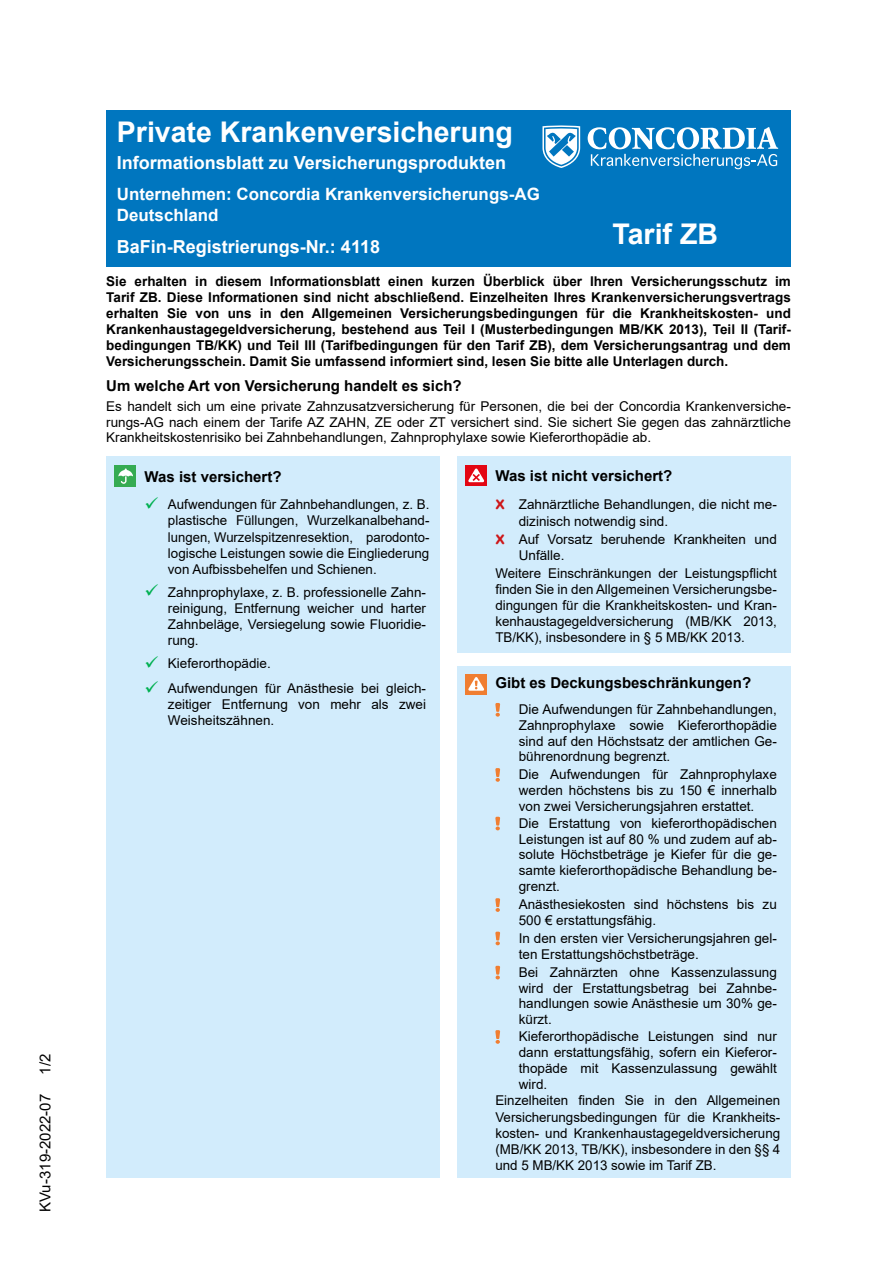
<style>
.page{position:relative;width:893px;height:1263px;background:#fff}
.page>*{position:absolute;margin:0;border:0;box-sizing:border-box;transform-origin:0 0}
.t1{font:700 28.5px "Arial";color:#fff}
.t2{font:700 18px "Arial";color:#fff}
.t3{font:700 16.95px/20.4px "Arial";color:#fff}
.t4{font:700 15px "Arial";color:#000}
.t5{font:15px "Arial";color:#000}
.t6{font:13.5px/15.8px "Arial";color:#000;text-align:justify}
.t7{font:700 13.5px/15.9px "Arial";color:#000;text-align:justify}
.s1{color:#00b050}
.s2{font-family:"Arial Rounded MT Bold";font-size:18px;color:#cd1719}
</style>
<div class="page">
<div style="left:106px;top:456px;width:334px;height:722px;background:#d2ecfc"></div>
<div style="left:457px;top:456px;width:334px;height:197px;background:#d2ecfc"></div>
<div style="left:457px;top:666px;width:334px;height:512px;background:#d2ecfc"></div>
<div style="left:115px;top:466px;width:21px;height:21px;background:#35ab52"></div>
<svg style="left:118px;top:468px;width:15px;height:16px"></svg>
<div style="left:466px;top:465px;width:21px;height:21px;background:#e30613"></div>
<svg style="left:468px;top:468px;width:16px;height:14px"></svg>
<div style="left:466px;top:674px;width:21px;height:21px;background:#f07e31"></div>
<svg style="left:468px;top:677px;width:16px;height:14px"></svg>
<svg style="left:495px;top:703px;width:5px;height:14px"></svg>
<div style="left:106px;top:111px;width:685px;height:156px;background:#0076bf"></div>
<svg style="left:588px;top:127px;width:190px;height:42px"></svg>
<svg style="left:542px;top:125px;width:38px;height:43px"></svg>
<svg style="left:495px;top:898px;width:5px;height:14px"></svg>
<svg style="left:495px;top:932px;width:5px;height:13px"></svg>
<svg style="left:495px;top:768px;width:5px;height:14px"></svg>
<svg style="left:495px;top:817px;width:5px;height:13px"></svg>
<svg style="left:495px;top:966px;width:5px;height:13px"></svg>
<svg style="left:495px;top:1030px;width:5px;height:14px"></svg>
<p class="t5" style="left:35px;top:1075px;width:22px;rotate:-90deg">1/2</p>
<p class="t5" style="left:35px;top:1212px;width:119px;rotate:-90deg">KVu-319-2022-07</p>
<h1 class="t1" style="left:117px;top:112px;width:397px">Private Krankenversicherung</h1>
<h2 class="t2" style="left:117px;top:150px;width:391px">Informationsblatt zu Versicherungsprodukten</h2>
<p class="t3" style="left:117px;top:184px;width:424px">Unternehmen: Concordia Krankenversicherungs-AG<br>Deutschland</p>
<h2 class="t2" style="left:117px;top:234px;width:265px">BaFin-Registrierungs-Nr.: 4118</h2>
<h1 class="t1" style="left:612px;top:214px;width:107px">Tarif ZB</h1>
<p class="t7" style="left:106px;top:274px;width:686px">Sie erhalten in diesem Informationsblatt einen kurzen Überblick über Ihren Versicherungsschutz im Tarif ZB. Diese Informationen sind nicht abschließend. Einzelheiten Ihres Krankenversicherungsvertrags erhalten Sie von uns in den Allgemeinen Versicherungsbedingungen für die Krankheitskosten- und Krankenhaustagegeldversicherung, bestehend aus Teil I (Musterbedingungen MB/KK 2013), Teil II (Tarif&shy;bedingungen TB/KK) und Teil III (Tarifbedingungen für den Tarif ZB), dem Versicherungsantrag und dem Versicherungsschein. Damit Sie umfassend informiert sind, lesen Sie bitte alle Unterlagen durch.</p>
<p class="t4" style="left:106px;top:375px;width:357px">Um welche Art von Versicherung handelt es sich?</p>
<p class="t6" style="left:106px;top:398px;width:686px">Es handelt sich um eine private Zahnzusatzversicherung für Personen, die bei der Concordia Krankenversiche&shy;rungs-AG nach einem der Tarife AZ ZAHN, ZE oder ZT versichert sind. Sie sichert Sie gegen das zahnärztliche Krankheitskostenrisiko bei Zahnbehandlungen, Zahnprophylaxe sowie Kieferorthopädie ab.</p>
<p class="t4" style="left:145px;top:466px;width:138px">Was ist versichert?</p>
<p class="t4" style="left:495px;top:465px;width:178px">Was ist nicht versichert?</p>
<p class="t6" style="left:168px;top:496px;width:263px;line-height:16.2px;text-indent:-23px"><span class="s1">✓</span> Aufwendungen für Zahnbehandlungen, z. B. plastische Füllungen, Wurzelkanalbehand&shy;lungen, Wurzelspitzenresektion, parodonto&shy;logische Leistungen sowie die Eingliederung von Aufbissbehelfen und Schienen.</p>
<p class="t6" style="left:519px;top:496px;width:260px;line-height:16.2px;text-indent:-23px"><span class="s2">x</span> Zahnärztliche Behandlungen, die nicht me&shy;dizinisch notwendig sind.</p>
<p class="t6" style="left:495px;top:531px;width:283px"><span class="s2">x</span> Auf Vorsatz beruhende Krankheiten und</p>
<p class="t6" style="left:519px;top:547px;width:47px">Unfälle.</p>
<p class="t6" style="left:495px;top:565px;width:283px">Weitere Einschränkungen der Leistungspflicht</p>
<p class="t6" style="left:495px;top:581px;width:283px">finden Sie in den Allgemeinen Versicherungsbe-</p>
<p class="t6" style="left:495px;top:597px;width:283px">dingungen für die Krankheitskosten- und Kran-</p>
<p class="t6" style="left:495px;top:613px;width:283px">kenhaustagegeldversicherung (MB/KK 2013,</p>
<p class="t6" style="left:495px;top:630px;width:251px">TB/KK), insbesondere in § 5 MB/KK 2013.</p>
<p class="t6" style="left:168px;top:584px;width:260px;line-height:16.2px;text-indent:-23px"><span class="s1">✓</span> Zahnprophylaxe, z. B. professionelle Zahn&shy;reinigung, Entfernung weicher und harter Zahnbeläge, Versiegelung sowie Fluoridie&shy;rung.</p>
<p class="t6" style="left:145px;top:656px;width:128px"><span class="s1">✓</span> Kieferorthopädie.</p>
<p class="t6" style="left:168px;top:680px;width:260px;line-height:16.2px;text-indent:-23px"><span class="s1">✓</span> Aufwendungen für Anästhesie bei gleich&shy;zeitiger Entfernung von mehr als zwei Weisheitszähnen.</p>
<p class="t4" style="left:495px;top:672px;width:257px">Gibt es Deckungsbeschränkungen?</p>
<p class="t6" style="left:519px;top:701px;width:260px">Die Aufwendungen für Zahnbehandlungen, Zahnprophylaxe sowie Kieferorthopädie sind auf den Höchstsatz der amtlichen Ge&shy;bührenordnung begrenzt.</p>
<p class="t6" style="left:519px;top:766px;width:260px">Die Aufwendungen für Zahnprophylaxe werden höchstens bis zu 150 € innerhalb von zwei Versicherungsjahren erstattet.</p>
<p class="t6" style="left:519px;top:815px;width:260px">Die Erstattung von kieferorthopädischen Leistungen ist auf 80 % und zudem auf ab&shy;solute Höchstbeträge je Kiefer für die ge&shy;samte kieferorthopädische Behandlung be&shy;grenzt.</p>
<p class="t6" style="left:519px;top:897px;width:260px">Anästhesiekosten sind höchstens bis zu<br>500 € erstattungsfähig.</p>
<p class="t6" style="left:519px;top:930px;width:260px">In den ersten vier Versicherungsjahren gel&shy;ten Erstattungshöchstbeträge.</p>
<p class="t6" style="left:519px;top:964px;width:260px">Bei Zahnärzten ohne Kassenzulassung wird der Erstattungsbetrag bei Zahnbe&shy;handlungen sowie Anästhesie um 30% ge&shy;kürzt.</p>
<p class="t6" style="left:519px;top:1028px;width:260px">Kieferorthopädische Leistungen sind nur dann erstattungsfähig, sofern ein Kieferor&shy;thopäde mit Kassenzulassung gewählt wird.</p>
<p class="t6" style="left:495px;top:1092px;width:286px;line-height:16.2px">Einzelheiten finden Sie in den Allgemeinen Versicherungsbedingungen für die Krankheits&shy;kosten- und Krankenhaustagegeldversicherung (MB/KK 2013, TB/KK), insbesondere in den §§ 4 und 5 MB/KK 2013 sowie im Tarif ZB.</p>
</div>
